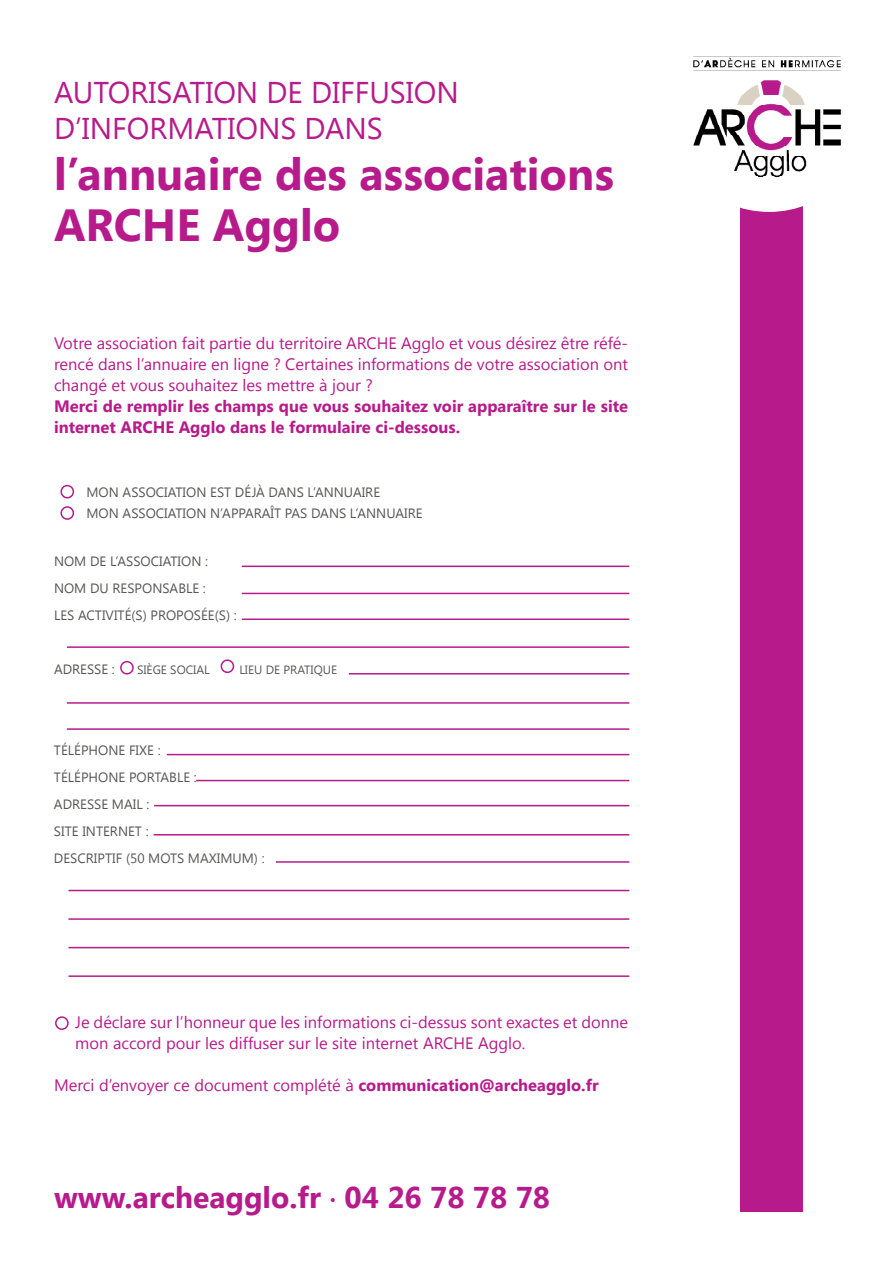
<style>
.page{position:relative;width:893px;height:1263px;background:#fff}
.page>*{position:absolute;margin:0;border:0;box-sizing:border-box;transform-origin:0 0}
.t1{font:700 45px/51px "Segoe UI";color:#b71a8b}
.t2{font:30px/36px "Segoe UI";color:#b71a8b}
.t3{font:700 30px "Segoe UI";color:#b71a8b}
.t4{font:16.5px/21px "Segoe UI";color:#b71a8b;text-align:justify}
.t5{font:700 16.5px/21px "Segoe UI";color:#b71a8b}
.t6{font:13.5px/27px "Segoe UI";color:#575756}
.t7{font:12px "Segoe UI";color:#575756}
.s1{font-weight:700}
.s2{font-family:"Minion Pro";font-weight:400}
</style>
<div class="page">
<div style="left:740px;top:51px;width:62px;height:1161px;background:#b71a8b"></div>
<div style="left:740px;top:51px;width:102px;height:161px;background:#fff"></div>
<img style="left:693px;top:55px;width:148px;height:122px">
<div style="left:60px;top:485px;width:14px;height:13px;border:2px solid #b71a8b;border-radius:50%"></div>
<div style="left:60px;top:506px;width:14px;height:14px;border:2px solid #b71a8b;border-radius:50%"></div>
<div style="left:55px;top:1016px;width:14px;height:14px;border:2px solid #b71a8b;border-radius:50%"></div>
<div style="left:120px;top:661px;width:14px;height:13px;border:2px solid #b71a8b;border-radius:50%"></div>
<div style="left:221px;top:659px;width:13px;height:14px;border:2px solid #b71a8b;border-radius:50%"></div>
<hr style="left:242px;top:618px;width:387px;height:2px;background:#b71a8b">
<hr style="left:167px;top:754px;width:462px;height:1px;background:#b71a8b">
<hr style="left:196px;top:780px;width:433px;height:1px;background:#b71a8b">
<hr style="left:154px;top:805px;width:475px;height:1px;background:#b71a8b">
<hr style="left:154px;top:834px;width:475px;height:1px;background:#b71a8b">
<hr style="left:276px;top:861px;width:353px;height:2px;background:#b71a8b">
<hr style="left:68px;top:890px;width:561px;height:1px;background:#b71a8b">
<hr style="left:68px;top:918px;width:561px;height:2px;background:#b71a8b">
<hr style="left:68px;top:947px;width:561px;height:1px;background:#b71a8b">
<hr style="left:68px;top:975px;width:561px;height:2px;background:#b71a8b">
<hr style="left:242px;top:593px;width:387px;height:1px;background:#b71a8b">
<hr style="left:242px;top:566px;width:387px;height:1px;background:#b71a8b">
<hr style="left:67px;top:646px;width:562px;height:2px;background:#b71a8b">
<hr style="left:349px;top:673px;width:280px;height:1px;background:#b71a8b">
<hr style="left:67px;top:702px;width:562px;height:2px;background:#b71a8b">
<hr style="left:67px;top:728px;width:562px;height:2px;background:#b71a8b">
<h2 class="t2" style="left:54px;top:73px;width:406px">AUTORISATION DE DIFFUSION<br>D’INFORMATIONS DANS</h2>
<h1 class="t1" style="left:54px;top:146px;width:562px">l’annuaire des associations<br>ARCHE Agglo</h1>
<p class="t4" style="left:54px;top:332px;width:576px">Votre association fait partie du territoire ARCHE Agglo et vous désirez être réfé&shy;rencé dans l’annuaire en ligne ? Certaines informations de votre association ont changé et vous souhaitez les mettre à jour ?</p>
<p class="t5" style="left:54px;top:395px;width:575px">Merci de remplir les champs que vous souhaitez voir apparaître sur le site internet ARCHE Agglo dans le formulaire ci-dessous.</p>
<p class="t6" style="left:87px;top:481px;width:338px;line-height:21px">MON ASSOCIATION EST DÉJÀ DANS L’ANNUAIRE<br>MON ASSOCIATION N’APPARAÎT PAS DANS L’ANNUAIRE</p>
<p class="t6" style="left:54px;top:547px;width:184px">NOM DE L’ASSOCIATION :<br>NOM DU RESPONSABLE :<br>LES ACTIVITÉ(S) PROPOSÉE(S) :</p>
<p class="t6" style="left:54px;top:655px;width:62px">ADRESSE :</p>
<p class="t7" style="left:137px;top:662px;width:74px">SIÈGE SOCIAL</p>
<p class="t7" style="left:239px;top:662px;width:99px">LIEU DE PRATIQUE</p>
<p class="t6" style="left:54px;top:736px;width:212px">TÉLÉPHONE FIXE :<br>TÉLÉPHONE PORTABLE :<br>ADRESSE MAIL :<br>SITE INTERNET :<br>DESCRIPTIF (50 MOTS MAXIMUM) :</p>
<p class="t4" style="left:75px;top:1011px;width:554px">Je déclare sur l’honneur que les informations ci-dessus sont exactes et donne mon accord pour les diffuser sur le site internet ARCHE Agglo.</p>
<p class="t4" style="left:54px;top:1074px;width:546px">Merci d’envoyer ce document complété à <span class="s1">communication@archeagglo.fr</span></p>
<h2 class="t3" style="left:54px;top:1176px;width:498px">www.archeagglo.fr <span class="s2">·</span> 04 26 78 78 78</h2>
</div>
